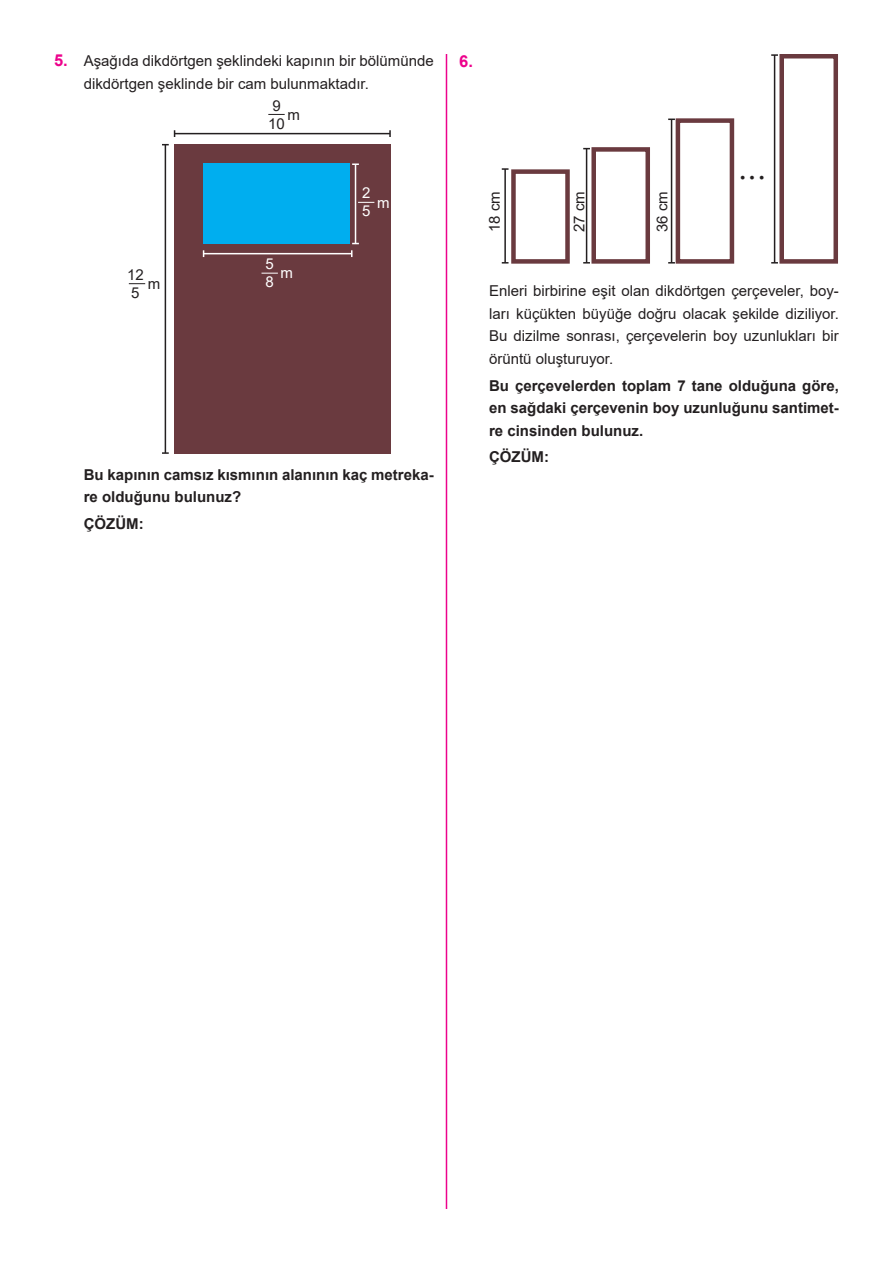
<style>
.page{position:relative;width:893px;height:1263px;background:#fff}
.page>*{position:absolute;margin:0;border:0;box-sizing:border-box;transform-origin:0 0}
.soru{font:700 16.5px "Arial";color:#ed028c}
.soru-2{font:15px/22.5px "Arial";color:#231f20}
.soru-3{font:700 15px/22.5px "Arial";color:#231f20}
.t1{font:15px "Arial";color:#fff}
.s1{font-weight:700;font-size:16.5px;color:#ed028c}
</style>
<div class="page">
<div style="left:174px;top:144px;width:217px;height:310px;background:#6a3a3f"></div>
<div style="left:203px;top:163px;width:147px;height:81px;background:#00aeef"></div>
<hr style="left:175px;top:133px;width:215px;height:1px;background:#231f20">
<svg style="left:389px;top:130px;width:2px;height:7px"></svg>
<hr style="left:204px;top:253px;width:148px;height:1px;background:#fff">
<hr style="left:355px;top:164px;width:1px;height:80px;background:#fff">
<svg style="left:352px;top:163px;width:7px;height:2px"></svg>
<hr style="left:165px;top:145px;width:1px;height:308px;background:#231f20">
<svg style="left:162px;top:452px;width:7px;height:2px"></svg>
<svg style="left:358px;top:202px;width:16px;height:1px"></svg>
<svg style="left:261px;top:273px;width:17px;height:1px"></svg>
<svg style="left:129px;top:283px;width:16px;height:1px"></svg>
<svg style="left:268px;top:114px;width:17px;height:1px"></svg>
<div style="left:511px;top:169px;width:59px;height:95px;border:4px solid #6a3a3f"></div>
<div style="left:591px;top:147px;width:59px;height:117px;border:4px solid #6a3a3f"></div>
<div style="left:676px;top:118px;width:58px;height:146px;border:4px solid #6a3a3f"></div>
<div style="left:779px;top:54px;width:59px;height:210px;border:4px solid #6a3a3f"></div>
<hr style="left:504px;top:169px;width:2px;height:94px;background:#231f20">
<hr style="left:586px;top:149px;width:1px;height:114px;background:#231f20">
<svg style="left:583px;top:262px;width:7px;height:2px"></svg>
<hr style="left:671px;top:119px;width:1px;height:144px;background:#231f20">
<svg style="left:668px;top:262px;width:7px;height:2px"></svg>
<hr style="left:774px;top:55px;width:1px;height:208px;background:#231f20">
<svg style="left:771px;top:262px;width:7px;height:2px"></svg>
<svg style="left:771px;top:54px;width:7px;height:2px"></svg>
<hr style="left:446px;top:54px;width:1px;height:1155px;background:#ed028c">
<p class="soru-2" style="left:84px;top:49px;width:351px;text-indent:-30px"><span class="s1">5.</span> Aşağıda dikdörtgen şeklindeki kapının bir bölümünde dikdörtgen şeklinde bir cam bulunmaktadır.</p>
<p class="soru-2" style="left:127px;top:263px;width:18px">12</p>
<p class="soru-2" style="left:131px;top:281px;width:10px">5</p>
<p class="soru-2" style="left:148px;top:272px;width:14px">m</p>
<p class="soru-2" style="left:272px;top:94px;width:10px">9</p>
<p class="soru-2" style="left:268px;top:112px;width:18px">10</p>
<p class="soru-2" style="left:287px;top:103px;width:14px">m</p>
<p class="t1" style="left:266px;top:254px;width:10px">5</p>
<p class="t1" style="left:266px;top:272px;width:10px">8</p>
<p class="t1" style="left:281px;top:263px;width:14px">m</p>
<p class="t1" style="left:362px;top:183px;width:10px">2</p>
<p class="t1" style="left:362px;top:201px;width:10px">5</p>
<p class="t1" style="left:377px;top:192px;width:14px">m</p>
<p class="soru-3" style="left:84px;top:463px;width:351px">Bu kapının camsız kısmının alanının kaç metreka&shy;re olduğunu bulunuz?</p>
<p class="soru-3" style="left:84px;top:512px;width:61px">ÇÖZÜM:</p>
<p class="soru" style="left:459px;top:50px;width:15px">6.</p>
<p class="soru-2" style="left:483px;top:232px;width:42px;rotate:-90deg">18 cm</p>
<p class="soru-2" style="left:568px;top:232px;width:42px;rotate:-90deg">27 cm</p>
<p class="soru-2" style="left:651px;top:232px;width:42px;rotate:-90deg">36 cm</p>
<p class="soru-2" style="left:740px;top:166px;width:26px">• • •</p>
<p class="soru-2" style="left:489px;top:280px;width:351px;text-align:justify">Enleri birbirine eşit olan dikdörtgen çerçeveler, boy&shy;ları küçükten büyüğe doğru olacak şekilde diziliyor.<br>Bu dizilme sonrası, çerçevelerin boy uzunlukları bir örüntü oluşturuyor.</p>
<p class="soru-3" style="left:489px;top:374px;width:351px;text-align:justify">Bu çerçevelerden toplam 7 tane olduğuna göre, en sağdaki çerçevenin boy uzunluğunu santimet&shy;re cinsinden bulunuz.</p>
<p class="soru-3" style="left:489px;top:446px;width:61px">ÇÖZÜM:</p>
</div>
